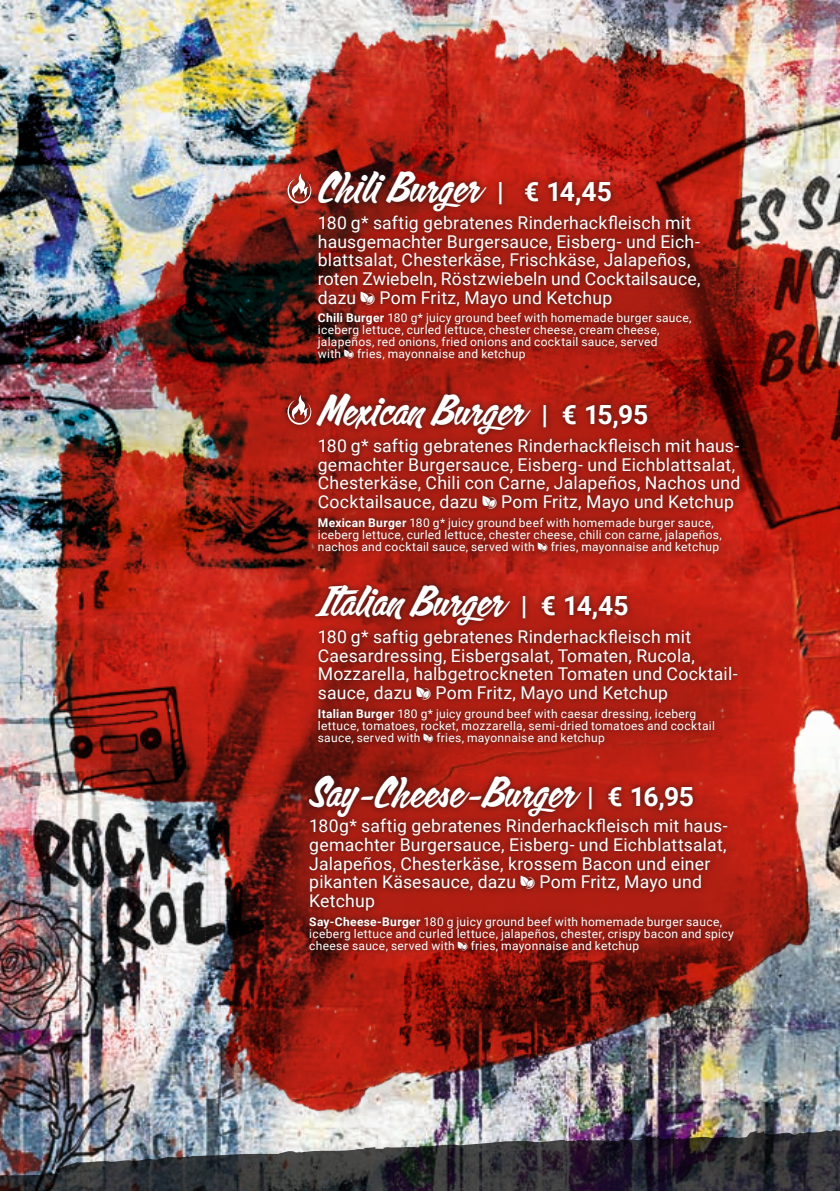
<style>
.page{position:relative;width:840px;height:1191px;background:#fff}
.page>*{position:absolute;margin:0;border:0;box-sizing:border-box;transform-origin:0 0}
.t1{font:39.6px "Calgary Script OT";letter-spacing:.01em;color:#fff}
.t2{font:17.6px/18.6px "Roboto";letter-spacing:.01em;color:#fff}
.t3{font:12px/12px "Roboto";letter-spacing:.025em;color:#fff}
.s1{font-family:"Roboto";font-weight:700;font-size:26.4px}
.s2{font-family:"Celona Pikto Extrablatt"}
.s3{font-weight:700}
</style>
<div class="page">
<img style="left:0;top:0;width:839px;height:1101px">
<img style="left:0;top:1101px;width:839px;height:90px">
<svg style="left:293px;top:170px;width:451px;height:202px;background:#821910"></svg>
<svg style="left:293px;top:380px;width:451px;height:199px;background:#a91e12"></svg>
<svg style="left:293px;top:579px;width:451px;height:189px;background:#aa1d11"></svg>
<svg style="left:255px;top:770px;width:547px;height:194px;background:#a52e23"></svg>
<svg style="left:255px;top:768px;width:511px;height:193px;background:#8a1910"></svg>
<div style="left:310px;top:387px;width:435px;height:172px;background:#151616;opacity:.75"></div>
<div style="left:281px;top:389px;width:37px;height:42px;background:#151616;opacity:.75"></div>
<svg style="left:287px;top:395px;width:24px;height:30px"></svg>
<div style="left:309px;top:579px;width:434px;height:171px;background:#151616;opacity:.75"></div>
<div style="left:311px;top:164px;width:395px;height:203px;background:#151616;opacity:.75"></div>
<div style="left:281px;top:168px;width:37px;height:42px;background:#151616;opacity:.75"></div>
<svg style="left:287px;top:173px;width:24px;height:30px"></svg>
<div style="left:302px;top:769px;width:437px;height:189px;background:#151616;opacity:.75"></div>
<h1 class="t1" style="left:317px;top:162px;width:295px">Chili Burger <span class="s1">| € 14,45</span></h1>
<p class="t2" style="left:317px;top:213px;width:384px">180 g* saftig gebratenes Rinderhackfleisch mit hausgemachter Burgersauce, Eisberg- und Eich&shy;blattsalat, Chesterkäse, Frischkäse, Jalapeños, roten Zwiebeln, Röstzwiebeln und Cocktailsauce, dazu <span class="s2">V</span> Pom Fritz, Mayo und Ketchup</p>
<p class="t3" style="left:317px;top:311px;width:375px"><span class="s3">Chili Burger</span> 180 g* juicy ground beef with homemade burger sauce, iceberg lettuce, curled lettuce, chester cheese, cream cheese, jalapeños, red onions, fried onions and cocktail sauce, served<br>with <span class="s2">V</span> fries, mayonnaise and ketchup</p>
<h1 class="t1" style="left:317px;top:385px;width:332px">Mexican Burger <span class="s1">| € 15,95</span></h1>
<p class="t2" style="left:317px;top:435px;width:424px">180 g* saftig gebratenes Rinderhackfleisch mit haus&shy;gemachter Burgersauce, Eisberg- und Eichblattsalat, Chesterkäse, Chili con Carne, Jalapeños, Nachos und Cocktailsauce, dazu <span class="s2">V</span> Pom Fritz, Mayo und Ketchup</p>
<p class="t3" style="left:317px;top:516px;width:405px"><span class="s3">Mexican Burger</span> 180 g* juicy ground beef with homemade burger sauce, iceberg lettuce, curled lettuce, chester cheese, chili con carne, jalapeños, nachos and cocktail sauce, served with <span class="s2">V</span> fries, mayonnaise and ketchup</p>
<h1 class="t1" style="left:317px;top:576px;width:312px">Italian Burger <span class="s1">| € 14,45</span></h1>
<p class="t2" style="left:317px;top:626px;width:421px">180 g* saftig gebratenes Rinderhackfleisch mit Caesardressing, Eisbergsalat, Tomaten, Rucola, Mozzarella, halbgetrockneten Tomaten und Cocktail&shy;sauce, dazu <span class="s2">V</span> Pom Fritz, Mayo und Ketchup</p>
<p class="t3" style="left:317px;top:707px;width:398px"><span class="s3">Italian Burger</span> 180 g* juicy ground beef with caesar dressing, iceberg lettuce, tomatoes, rocket, mozzarella, semi-dried tomatoes and cocktail sauce, served with <span class="s2">V</span> fries, mayonnaise and ketchup</p>
<h1 class="t1" style="left:309px;top:767px;width:386px">Say-Cheese-Burger <span class="s1">| € 16,95</span></h1>
<p class="t2" style="left:309px;top:816px;width:420px">180g* saftig gebratenes Rinderhackfleisch mit haus&shy;gemachter Burgersauce, Eisberg- und Eichblattsalat, Jalapeños, Chesterkäse, krossem Bacon und einer pikanten Käsesauce, dazu <span class="s2">V</span> Pom Fritz, Mayo und Ketchup</p>
<p class="t3" style="left:309px;top:915px;width:425px"><span class="s3">Say-Cheese-Burger</span> 180 g juicy ground beef with homemade burger sauce, iceberg lettuce and curled lettuce, jalapeños, chester, crispy bacon and spicy cheese sauce, served with <span class="s2">V</span> fries, mayonnaise and ketchup</p>
</div>
